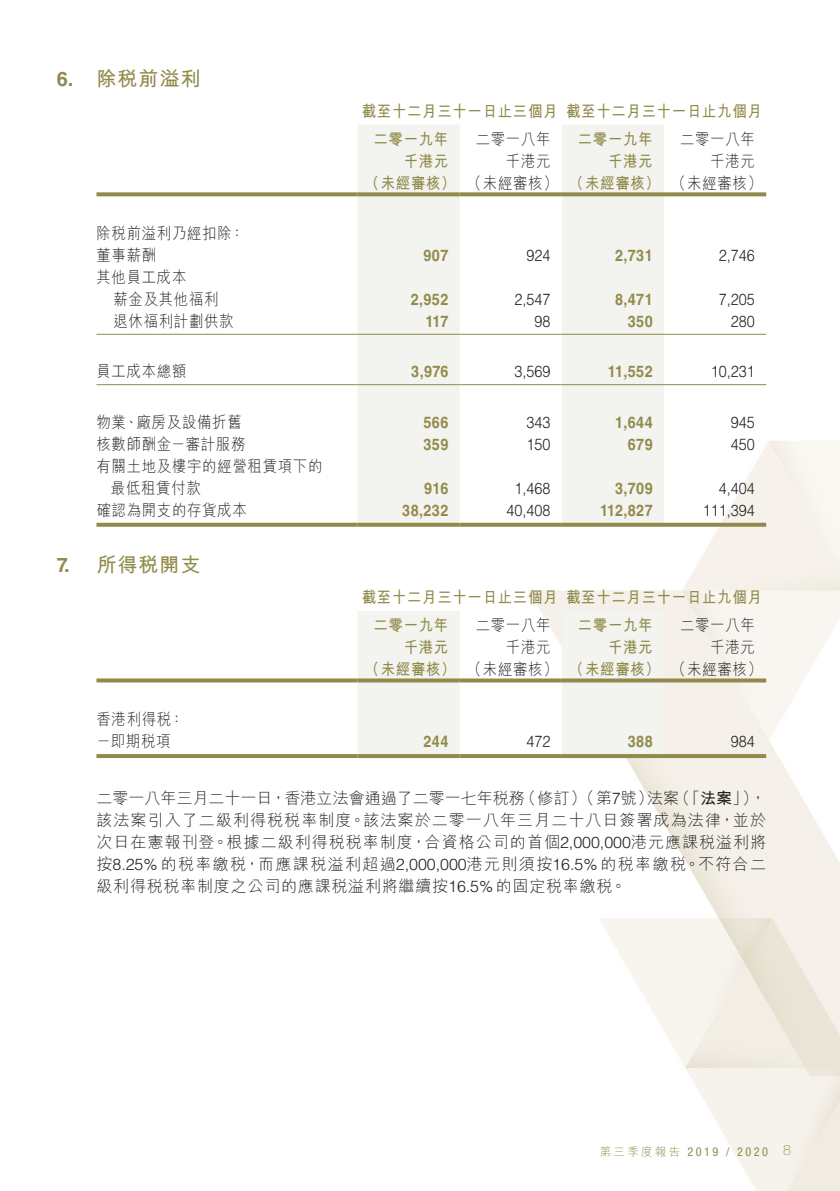
<style>
.page{position:relative;width:840px;height:1191px;background:#fff}
.page>*{position:absolute;margin:0;border:0;box-sizing:border-box;transform-origin:0 0}
.t1{font:700 20px "M Hei HK";letter-spacing:.05em;color:#918b4b}
.t2{font:700 20px "Helvetica LT Std";color:#918b4b}
.t3{font:300 16px/22px "M Hei HK";letter-spacing:.05em;color:#231f20}
.t4{font:300 16px/22px "M Hei HK";letter-spacing:.05em;color:#231f20;scale:.9 1}
.t5{font:700 16px/22px "M Hei HK";letter-spacing:.05em;color:#918b4b;scale:.9 1}
.t6{font:700 16px "Helvetica LT Std";letter-spacing:.03em;color:#918b4b;scale:.9 1}
.t7{font:300 16px "Helvetica LT Std";color:#231f20;scale:.9 1}
.t8{font:100 14.4px "Helvetica Neue LT Std";color:#918b4b}
.t9{font:condensed 12.2px "Helvetica Neue LT Std";letter-spacing:.2em;color:#918b4b}
.t10{font:condensed 12px "Helvetica Neue LT Std";color:#918b4b}
.t11{font:300 11.4px "M Hei HK";letter-spacing:.2em;color:#918b4b}
.s1{font-weight:300;color:#231f20}
.s2{font-family:"Helvetica LT Std"}
.s3{font-weight:700}
</style>
<div class="page">
<img style="left:96px;top:125px;width:743px;height:1066px">
<svg style="left:357px;top:125px;width:306px;height:398px;fill:#f3f3f0"></svg>
<svg style="left:96px;top:192px;width:261px;height:4px"></svg>
<svg style="left:357px;top:192px;width:102px;height:4px"></svg>
<svg style="left:459px;top:192px;width:102px;height:4px"></svg>
<svg style="left:561px;top:192px;width:102px;height:4px"></svg>
<svg style="left:663px;top:192px;width:102px;height:4px"></svg>
<hr style="left:96px;top:334px;width:261px;height:1px;background:#918b4b">
<hr style="left:357px;top:334px;width:102px;height:1px;background:#918b4b">
<hr style="left:459px;top:334px;width:102px;height:1px;background:#918b4b">
<hr style="left:561px;top:334px;width:102px;height:1px;background:#918b4b">
<hr style="left:663px;top:334px;width:102px;height:1px;background:#918b4b">
<hr style="left:96px;top:384px;width:261px;height:1px;background:#918b4b">
<hr style="left:357px;top:384px;width:102px;height:1px;background:#918b4b">
<hr style="left:459px;top:384px;width:102px;height:1px;background:#918b4b">
<hr style="left:561px;top:384px;width:102px;height:1px;background:#918b4b">
<hr style="left:663px;top:384px;width:102px;height:1px;background:#918b4b">
<svg style="left:96px;top:523px;width:261px;height:4px"></svg>
<svg style="left:357px;top:523px;width:102px;height:4px"></svg>
<svg style="left:459px;top:523px;width:102px;height:4px"></svg>
<svg style="left:561px;top:523px;width:102px;height:4px"></svg>
<svg style="left:663px;top:523px;width:102px;height:4px"></svg>
<svg style="left:357px;top:611px;width:306px;height:143px;fill:#f3f3f0"></svg>
<svg style="left:96px;top:678px;width:261px;height:4px"></svg>
<svg style="left:357px;top:678px;width:102px;height:4px"></svg>
<svg style="left:459px;top:678px;width:102px;height:4px"></svg>
<svg style="left:561px;top:678px;width:102px;height:4px"></svg>
<svg style="left:663px;top:678px;width:102px;height:4px"></svg>
<hr style="left:96px;top:754px;width:261px;height:4px;background:#918b4b">
<hr style="left:357px;top:754px;width:102px;height:4px;background:#918b4b">
<hr style="left:459px;top:754px;width:102px;height:4px;background:#918b4b">
<hr style="left:561px;top:754px;width:102px;height:4px;background:#918b4b">
<hr style="left:663px;top:754px;width:102px;height:4px;background:#918b4b">
<p class="t2" style="left:57px;top:67px;width:18px">6.</p>
<p class="t2" style="left:57px;top:553px;width:14px">7.</p>
<p class="t1" style="left:96px;top:64px;width:105px">除稅前溢利</p>
<p class="t5" style="left:361px;top:99px;width:219px">截至十二月三十一日止三個月</p>
<p class="t5" style="left:566px;top:99px;width:219px">截至十二月三十一日止九個月</p>
<p class="t5" style="left:373px;top:126px;width:85px">二零一九年</p>
<p class="t4" style="left:475px;top:127px;width:85px">二零一八年</p>
<p class="t5" style="left:577px;top:126px;width:85px">二零一九年</p>
<p class="t4" style="left:679px;top:127px;width:85px">二零一八年</p>
<p class="t4" style="left:505px;top:149px;width:51px">千港元</p>
<p class="t4" style="left:709px;top:149px;width:51px">千港元</p>
<p class="t5" style="left:365px;top:148px;width:442px;text-indent:39px">千港元<br>（未經審核） <span class="s1">（未經審核）</span> （未經審核） <span class="s1">（未經審核(</span></p>
<p class="t5" style="left:607px;top:148px;width:51px">千港元</p>
<p class="t4" style="left:96px;top:222px;width:166px">除稅前溢利乃經扣除：</p>
<p class="t4" style="left:96px;top:244px;width:101px">董事薪酬<br>其他員工成本</p>
<p class="t6" style="left:423px;top:246px;width:29px">907</p>
<p class="t7" style="left:526px;top:245px;width:28px">924</p>
<p class="t6" style="left:614px;top:246px;width:43px">2,731</p>
<p class="t7" style="left:718px;top:245px;width:41px">2,746</p>
<p class="t4" style="left:113px;top:288px;width:118px">薪金及其他福利</p>
<p class="t6" style="left:410px;top:290px;width:43px">2,952</p>
<p class="t7" style="left:514px;top:289px;width:41px">2,547</p>
<p class="t6" style="left:614px;top:290px;width:43px">8,471</p>
<p class="t7" style="left:718px;top:289px;width:41px">7,205</p>
<p class="t4" style="left:113px;top:310px;width:135px">退休福利計劃供款</p>
<p class="t6" style="left:425px;top:312px;width:27px">117</p>
<p class="t7" style="left:534px;top:311px;width:19px">98</p>
<p class="t6" style="left:627px;top:312px;width:29px">350</p>
<p class="t7" style="left:730px;top:311px;width:28px">280</p>
<p class="t4" style="left:96px;top:360px;width:101px">員工成本總額</p>
<p class="t6" style="left:411px;top:362px;width:43px">3,976</p>
<p class="t7" style="left:514px;top:362px;width:41px">3,569</p>
<p class="t6" style="left:607px;top:362px;width:51px">11,552</p>
<p class="t7" style="left:710px;top:362px;width:50px">10,231</p>
<p class="t4" style="left:96px;top:411px;width:163px">物業、廠房及設備折舊</p>
<p class="t6" style="left:423px;top:412px;width:29px">566</p>
<p class="t7" style="left:526px;top:412px;width:28px">343</p>
<p class="t6" style="left:614px;top:412px;width:43px">1,644</p>
<p class="t7" style="left:730px;top:412px;width:28px">945</p>
<p class="t4" style="left:96px;top:433px;width:252px">核數師酬金－審計服務<br>有關土地及樓宇的經營租賃項下的</p>
<p class="t6" style="left:423px;top:434px;width:29px">359</p>
<p class="t7" style="left:526px;top:434px;width:28px">150</p>
<p class="t6" style="left:627px;top:434px;width:29px">679</p>
<p class="t7" style="left:730px;top:434px;width:28px">450</p>
<p class="t4" style="left:111px;top:477px;width:101px">最低租賃付款</p>
<p class="t6" style="left:424px;top:478px;width:29px">916</p>
<p class="t7" style="left:514px;top:478px;width:41px">1,468</p>
<p class="t6" style="left:614px;top:478px;width:43px">3,709</p>
<p class="t7" style="left:718px;top:478px;width:41px">4,404</p>
<p class="t4" style="left:96px;top:499px;width:168px">確認為開支的存貨成本</p>
<p class="t1" style="left:96px;top:550px;width:105px">所得稅開支</p>
<p class="t6" style="left:402px;top:500px;width:53px">38,232</p>
<p class="t7" style="left:506px;top:500px;width:50px">40,408</p>
<p class="t6" style="left:599px;top:500px;width:60px">112,827</p>
<p class="t7" style="left:702px;top:500px;width:59px">111,394</p>
<p class="t5" style="left:361px;top:585px;width:219px">截至十二月三十一日止三個月</p>
<p class="t5" style="left:566px;top:585px;width:219px">截至十二月三十一日止九個月</p>
<p class="t5" style="left:373px;top:612px;width:85px">二零一九年</p>
<p class="t4" style="left:475px;top:613px;width:85px">二零一八年</p>
<p class="t5" style="left:577px;top:612px;width:85px">二零一九年</p>
<p class="t4" style="left:679px;top:613px;width:85px">二零一八年</p>
<p class="t4" style="left:505px;top:635px;width:51px">千港元</p>
<p class="t4" style="left:709px;top:635px;width:51px">千港元</p>
<p class="t5" style="left:365px;top:634px;width:442px;text-indent:39px">千港元<br>（未經審核） <span class="s1">（未經審核）</span> （未經審核） <span class="s1">（未經審核(</span></p>
<p class="t5" style="left:607px;top:634px;width:51px">千港元</p>
<p class="t4" style="left:96px;top:708px;width:99px">香港利得稅：</p>
<p class="t4" style="left:96px;top:730px;width:84px">－即期稅項</p>
<p class="t6" style="left:423px;top:731px;width:29px">244</p>
<p class="t7" style="left:526px;top:731px;width:28px">472</p>
<p class="t6" style="left:627px;top:731px;width:29px">388</p>
<p class="t7" style="left:730px;top:731px;width:28px">984</p>
<p class="t3" style="left:519px;top:787px;width:135px">（修訂）（第號<span class="s2">7</span> ）</p>
<p class="t3" style="left:674px;top:787px;width:75px">（「<span class="s3">法案</span>「</p>
<p class="t3" style="left:741px;top:787px;width:25px">，(</p>
<p class="t3" style="left:96px;top:787px;width:671px">二零一八年三月二十一日，香港立法會通過了二零一七年稅務<br>該法案引入了二級利得稅稅率制度。該法案於二零一八年三月二十八日簽署成為法律，並於次日在憲報刊登。根據二級利得稅稅率制度，合資格公司的首個<span class="s2">2,000,000</span>港元應課稅溢利將按<span class="s2">8.25%</span> 的稅率繳稅，而應課稅溢利超過<span class="s2">2,000,000</span>港元則須按<span class="s2">16.5%</span> 的稅率繳稅。不符合二級利得稅稅率制度之公司的應課稅溢利將繼續按<span class="s2">16.5%</span>的固定稅率繳稅。</p>
<p class="t3" style="left:646px;top:787px;width:33px">法案</p>
<p class="t11" style="left:599px;top:1146px;width:82px">第三季度報告</p>
<p class="t9" style="left:687px;top:1144px;width:32px">2019</p>
<p class="t10" style="left:725px;top:1145px;width:5px">/</p>
<p class="t9" style="left:736px;top:1144px;width:32px">2020</p>
<p class="t8" style="left:782px;top:1141px;width:9px">8</p>
</div>
